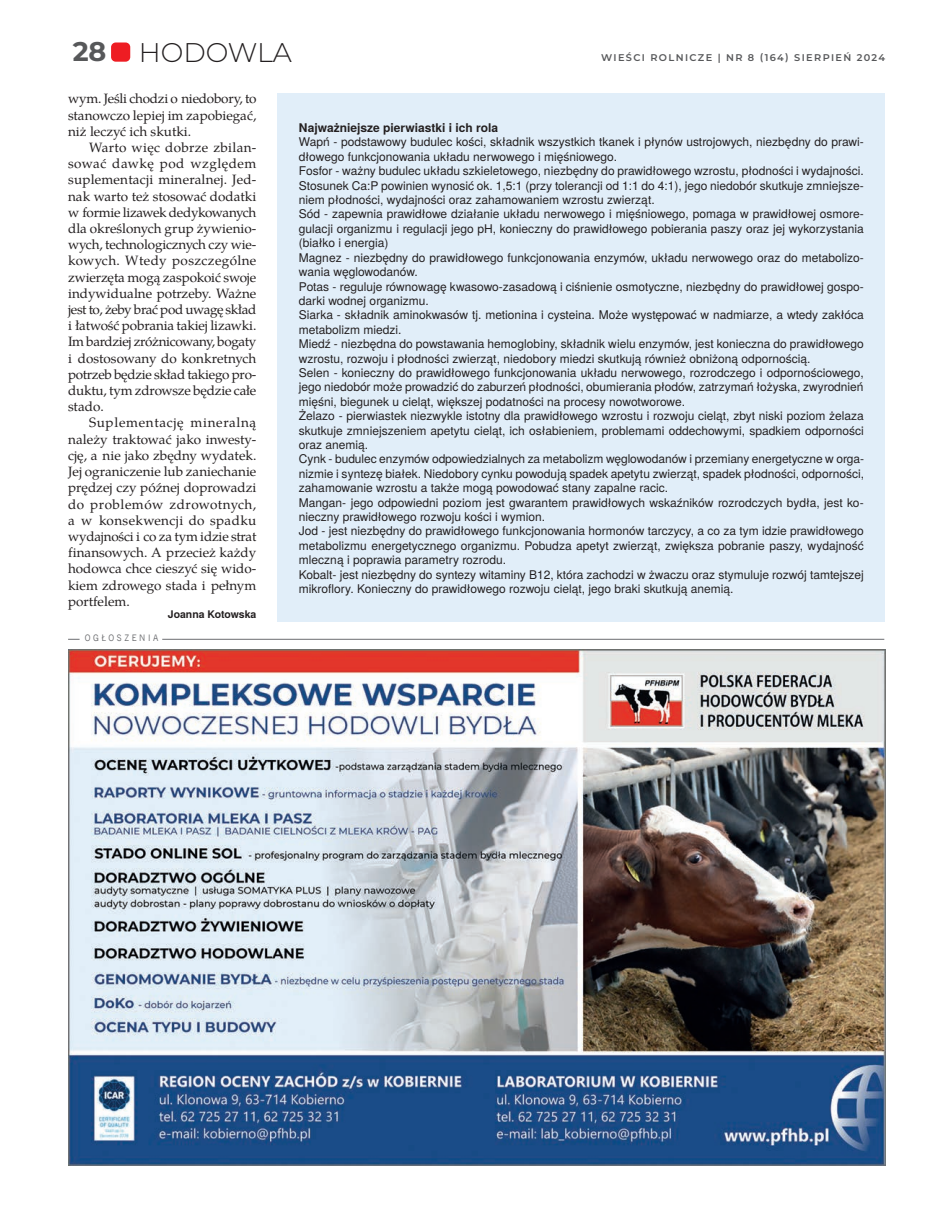
<style>
.page{position:relative;width:932px;height:1225px;background:#fff}
.page>*{position:absolute;margin:0;border:0;box-sizing:border-box;transform-origin:0 0}
.t1{font:300 27px "Montserrat";color:#231f20}
.t2{font:13.5px/16.2px "Te X Gyre Pagella";color:#231f20;text-align:justify}
.t3{font:12px/14.4px "Te X Gyre Heros";color:#231f20}
.t4{font:700 12px "Te X Gyre Heros";color:#231f20}
.t5{font:700 10.5px "Te X Gyre Heros";color:#231f20}
.t6{font:600 9.75px "Montserrat";letter-spacing:.14em;color:#57585a}
.t7{font:9px "News Goth EU";letter-spacing:.3em;color:#6c6d70}
.s1{font-weight:700;color:#57585a}
</style>
<div class="page">
<div style="left:111px;top:42px;width:19px;height:20px;background:#ee1d23;border-radius:5px"></div>
<div style="left:277px;top:94px;width:607px;height:528px;background:#e1eef9"></div>
<hr style="left:162px;top:639px;width:722px;height:1px;background:#6c6d70">
<svg style="left:68px;top:639px;width:12px;height:1px"></svg>
<img style="left:68px;top:649px;width:817px;height:516px">
<h1 class="t1" style="left:73px;top:34px;width:221px"><span class="s1">28</span> HODOWLA</h1>
<p class="t6" style="left:601px;top:51px;width:285px">WIEŚCI ROLNICZE | NR 8 (164) SIERPIEŃ 2024</p>
<p class="t2" style="left:68px;top:90px;width:190px">wym. Jeśli chodzi o niedobory, to stanowczo lepiej im zapobiegać, niż leczyć ich skutki.</p>
<p class="t2" style="left:68px;top:138px;width:190px;text-indent:21px">Warto więc dobrze zbilan&shy;sować dawkę pod względem suplementacji mineralnej. Jed&shy;nak warto też stosować dodatki w formie lizawek dedykowanych dla określonych grup żywienio&shy;wych, technologicznych czy wie&shy;kowych. Wtedy poszczególne zwierzęta mogą zaspokoić swoje indywidualne potrzeby. Ważne jest to, żeby brać pod uwagę skład i łatwość pobrania takiej lizawki.<br>Im bardziej zróżnicowany, bogaty i dostosowany do konkretnych potrzeb będzie skład takiego pro&shy;duktu, tym zdrowsze będzie całe stado.</p>
<p class="t2" style="left:68px;top:414px;width:190px;text-indent:21px">Suplementację mineralną należy traktować jako inwesty&shy;cję, a nie jako zbędny wydatek.<br>Jej ograniczenie lub zaniechanie prędzej czy późnej doprowadzi do problemów zdrowotnych, a w konsekwencji do spadku wydajności i co za tym idzie strat finansowych. A przecież każdy hodowca chce cieszyć się wido&shy;kiem zdrowego stada i pełnym portfelem.</p>
<p class="t5" style="left:168px;top:606px;width:90px">Joanna Kotowska</p>
<p class="t7" style="left:85px;top:633px;width:75px">OGŁOSZENIA</p>
<p class="t4" style="left:299px;top:119px;width:201px">Najważniejsze pierwiastki i ich rola</p>
<p class="t3" style="left:299px;top:134px;width:566px">Wapń - podstawowy budulec kości, składnik wszystkich tkanek i płynów ustrojowych, niezbędny do prawi&shy;dłowego funkcjonowania układu nerwowego i mięśniowego.<br>Fosfor - ważny budulec układu szkieletowego, niezbędny do prawidłowego wzrostu, płodności i wydajności.<br>Stosunek Ca:P powinien wynosić ok. 1,5:1 (przy tolerancji od 1:1 do 4:1), jego niedobór skutkuje zmniejsze&shy;niem płodności, wydajności oraz zahamowaniem wzrostu zwierząt.<br>Sód - zapewnia prawidłowe działanie układu nerwowego i mięśniowego, pomaga w prawidłowej osmore&shy;gulacji organizmu i regulacji jego pH, konieczny do prawidłowego pobierania paszy oraz jej wykorzystania (białko i energia)<br>Magnez - niezbędny do prawidłowego funkcjonowania enzymów, układu nerwowego oraz do metabolizo&shy;wania węglowodanów.<br>Potas - reguluje równowagę kwasowo-zasadową i ciśnienie osmotyczne, niezbędny do prawidłowej gospo&shy;darki wodnej organizmu.<br>Siarka - składnik aminokwasów tj. metionina i cysteina. Może występować w nadmiarze, a wtedy zakłóca metabolizm miedzi.<br>Miedź - niezbędna do powstawania hemoglobiny, składnik wielu enzymów, jest konieczna do prawidłowego wzrostu, rozwoju i płodności zwierząt, niedobory miedzi skutkują również obniżoną odpornością.<br>Selen - konieczny do prawidłowego funkcjonowania układu nerwowego, rozrodczego i odpornościowego, jego niedobór może prowadzić do zaburzeń płodności, obumierania płodów, zatrzymań łożyska, zwyrodnień mięśni, biegunek u cieląt, większej podatności na procesy nowotworowe.<br>Żelazo - pierwiastek niezwykle istotny dla prawidłowego wzrostu i rozwoju cieląt, zbyt niski poziom żelaza skutkuje zmniejszeniem apetytu cieląt, ich osłabieniem, problemami oddechowymi, spadkiem odporności oraz anemią.<br>Cynk - budulec enzymów odpowiedzialnych za metabolizm węglowodanów i przemiany energetyczne w orga&shy;nizmie i syntezę białek. Niedobory cynku powodują spadek apetytu zwierząt, spadek płodności, odporności, zahamowanie wzrostu a także mogą powodować stany zapalne racic.<br>Mangan- jego odpowiedni poziom jest gwarantem prawidłowych wskaźników rozrodczych bydła, jest ko&shy;nieczny prawidłowego rozwoju kości i wymion.<br>Jod - jest niezbędny do prawidłowego funkcjonowania hormonów tarczycy, a co za tym idzie prawidłowego metabolizmu energetycznego organizmu. Pobudza apetyt zwierząt, zwiększa pobranie paszy, wydajność mleczną i poprawia parametry rozrodu.<br>Kobalt- jest niezbędny do syntezy witaminy B12, która zachodzi w żwaczu oraz stymuluje rozwój tamtejszej mikroflory. Konieczny do prawidłowego rozwoju cieląt, jego braki skutkują anemią.</p>
</div>
